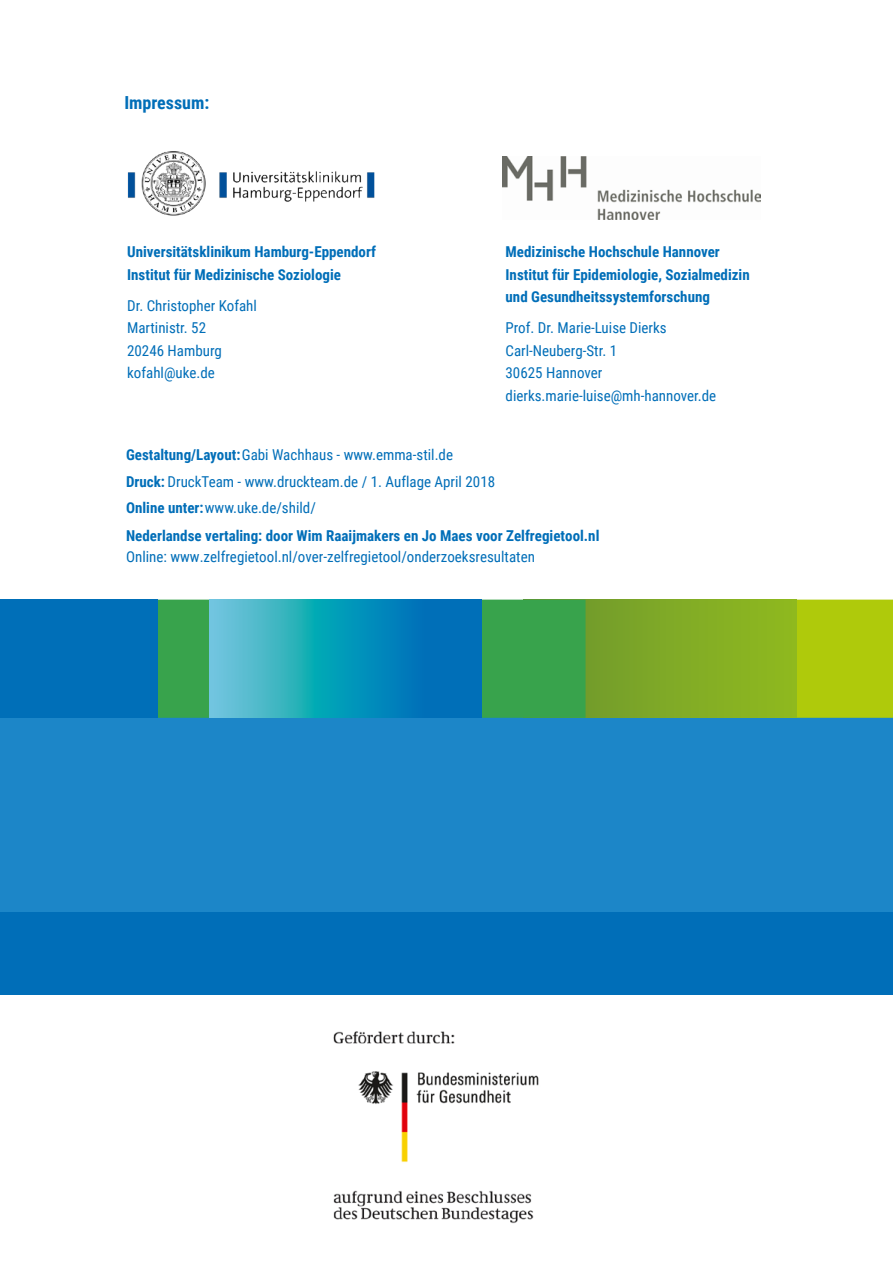
<style>
.page{position:relative;width:893px;height:1263px;background:#fff}
.page>*{position:absolute;margin:0;border:0;box-sizing:border-box;transform-origin:0 0}
.t1{font:700 18px "Roboto Condensed";color:#006eb8}
.t2{font:15px/22.5px "Roboto Condensed";color:#006eb8}
.t3{font:700 15px/22.5px "Roboto Condensed";color:#006eb8}
.s1{font-weight:700}
</style>
<div class="page">
<img style="left:503px;top:157px;width:257px;height:62px">
<div style="left:0;top:602px;width:893px;height:324px;background:#1c86c8"></div>
<div style="left:0;top:912px;width:893px;height:82px;background:#006eb8"></div>
<div style="left:796px;top:600px;width:97px;height:118px;background:#afca0b"></div>
<svg style="left:585px;top:600px;width:211px;height:118px;background:#81ab25"></svg>
<div style="left:158px;top:600px;width:427px;height:118px;background:#38a34c"></div>
<div style="left:0;top:600px;width:158px;height:118px;background:#006fb8"></div>
<svg style="left:210px;top:600px;width:272px;height:118px;background:#1c98bf"></svg>
<img style="left:127px;top:151px;width:248px;height:65px">
<img style="left:333px;top:1031px;width:206px;height:193px">
<p class="t1" style="left:124px;top:90px;width:87px">Impressum:</p>
<p class="t3" style="left:127px;top:240px;width:250px">Universitätsklinikum Hamburg-Eppendorf<br>Institut für Medizinische Soziologie</p>
<p class="t2" style="left:127px;top:293px;width:131px">Dr. Christopher Kofahl<br>Martinistr. 52<br>20246 Hamburg kofahl@uke.de</p>
<p class="t3" style="left:506px;top:240px;width:246px">Medizinische Hochschule Hannover<br>Institut für Epidemiologie, Sozialmedizin und Gesundheitssystemforschung</p>
<p class="t2" style="left:506px;top:316px;width:212px">Prof. Dr. Marie-Luise Dierks<br>Carl-Neuberg-Str. 1<br>30625 Hannover dierks.marie-luise@mh-hannover.de</p>
<p class="t2" style="left:126px;top:441px;width:371px;line-height:26.5px"><span class="s1">Gestaltung/Layout:</span> Gabi Wachhaus - www.emma-stil.de<br><span class="s1">Druck:</span> DruckTeam - www.druckteam.de / 1. Auflage April 2018<br><span class="s1">Online unter:</span> www.uke.de/shild/</p>
<p class="t3" style="left:126px;top:524px;width:475px">Nederlandse vertaling: door Wim Raaijmakers en Jo Maes voor Zelfregietool.nl</p>
<p class="t2" style="left:126px;top:545px;width:410px">Online: www.zelfregietool.nl/over-zelfregietool/onderzoeksresultaten</p>
</div>
